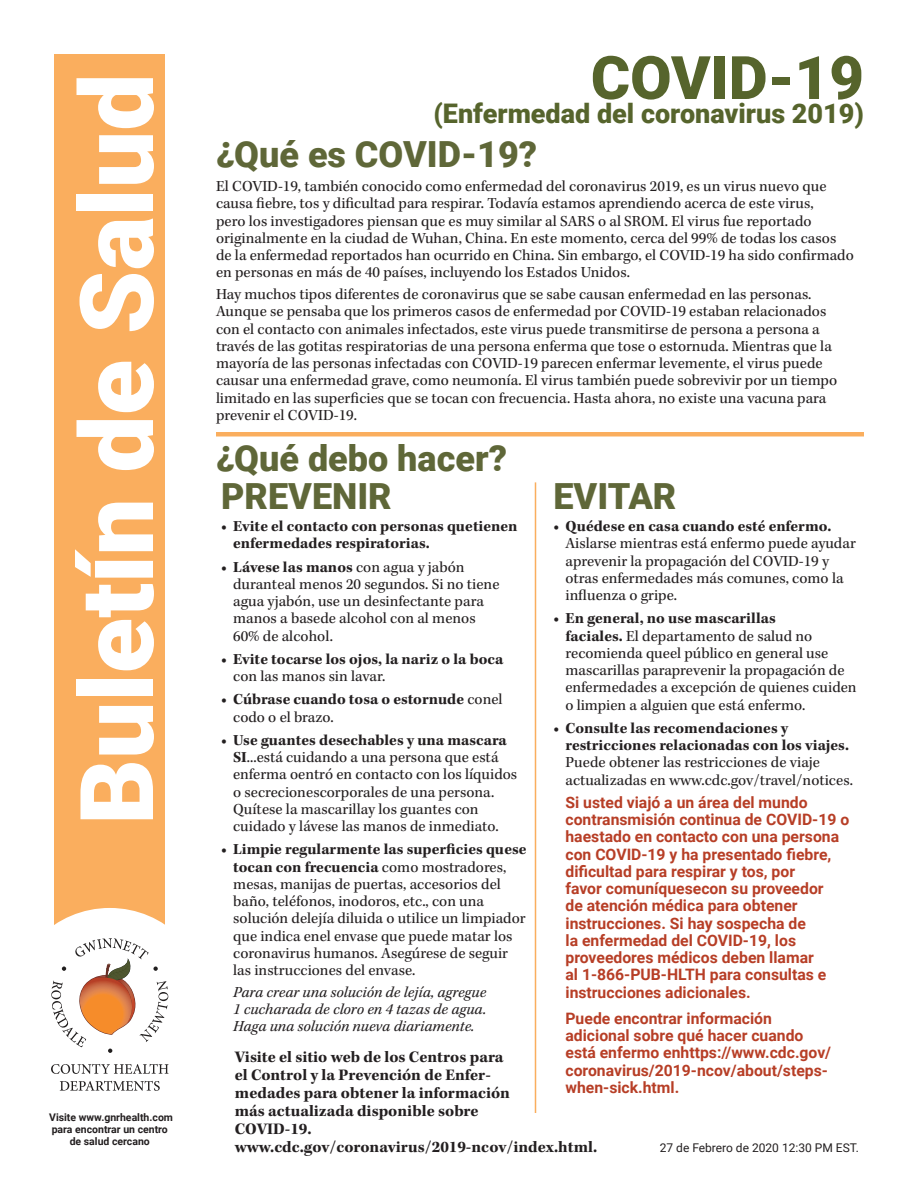
<style>
.page{position:relative;width:918px;height:1188px;background:#fff}
.page>*{position:absolute;margin:0;border:0;box-sizing:border-box;transform-origin:0 0}
.t1{font:900 102px "Roboto";color:#fff}
.t2{font:900 60px "Roboto";color:#56642c}
.t3{font:900 36px "Roboto";color:#5f6738}
.t4{font:900 27px "Roboto";color:#56642c}
.t5{font:700 16.5px/18px "Kepler Std";color:#231f20}
.t6{font:15.75px/17.2px "Kepler Std";color:#231f20}
.t7{font:700 15.75px/17.2px "Roboto";color:#b73e26}
.t8{font:700 15.75px/17.2px "Kepler Std";color:#231f20}
.t9{font:italic 15.75px/17.2px "Kepler Std";color:#231f20;text-align:justify}
.t10{font:12px "Roboto";color:#231f20}
.t11{font:700 10.5px/12px "Roboto";color:#231f20;text-align:center}
.s1{font-weight:700}
.s2{font-weight:400}
</style>
<div class="page">
<div style="left:55px;top:55px;width:110px;height:1078px;background:#faae5e"></div>
<div style="left:10px;top:908px;width:199px;height:199px;background:#fff;border-radius:50%"></div>
<div style="left:38px;top:1034px;width:144px;height:144px;background:#fff"></div>
<svg style="left:51px;top:1064px;width:118px;height:10px"></svg>
<svg style="left:60px;top:1081px;width:100px;height:10px"></svg>
<svg style="left:51px;top:938px;width:117px;height:115px"></svg>
<hr style="left:216px;top:432px;width:648px;height:4px;background:#faae5e">
<hr style="left:535px;top:482px;width:1px;height:631px;background:#faae5e">
<h1 class="t1" style="left:45px;top:825px;width:753px;rotate:-90deg">BuletÍn de Salud</h1>
<p class="t11" style="left:49px;top:1111px;width:125px">Visite www.gnrhealth.com para encontrar un centro de salud cercano</p>
<h2 class="t2" style="left:591px;top:36px;width:275px">COVID-19</h2>
<h3 class="t4" style="left:433px;top:94px;width:432px">(Enfermedad del coronavirus 2019)</h3>
<h3 class="t3" style="left:216px;top:128px;width:323px">¿Qué es COVID-19?</h3>
<p class="t6" style="left:216px;top:178px;width:639px">El COVID-19, también conocido como enfermedad del coronavirus 2019, es un virus nuevo que causa fiebre, tos y dificultad para respirar. Todavía estamos aprendiendo acerca de este virus,<br>pero los investigadores piensan que es muy similar al SARS o al SROM. El virus fue reportado originalmente en la ciudad de Wuhan, China. En este momento, cerca del 99% de todas los casos de la enfermedad reportados han ocurrido en China. Sin embargo, el COVID-19 ha sido confirmado en personas en más de 40 países, incluyendo los Estados Unidos.</p>
<p class="t6" style="left:216px;top:286px;width:623px">Hay muchos tipos diferentes de coronavirus que se sabe causan enfermedad en las personas.<br>Aunque se pensaba que los primeros casos de enfermedad por COVID-19 estaban relacionados con el contacto con animales infectados, este virus puede transmitirse de persona a persona a través de las gotitas respiratorias de una persona enferma que tose o estornuda. Mientras que la mayoría de las personas infectadas con COVID-19 parecen enfermar levemente, el virus puede causar una enfermedad grave, como neumonía. El virus también puede sobrevivir por un tiempo limitado en las superficies que se tocan con frecuencia. Hasta ahora, no existe una vacuna para prevenir el COVID-19.</p>
<h3 class="t3" style="left:216px;top:433px;width:293px">¿Qué debo hacer?</h3>
<h3 class="t3" style="left:221px;top:471px;width:172px">PREVENIR</h3>
<p class="t8" style="left:233px;top:518px;width:286px;text-indent:-12px">• Evite el contacto con personas quetienen enfermedades respiratorias.</p>
<p class="t6" style="left:233px;top:559px;width:268px;text-indent:-12px"><span class="s1">• Lávese las manos</span> con agua y jabón duranteal menos 20 segundos. Si no tiene agua yjabón, use un desinfectante para manos a basede alcohol con al menos<br>60% de alcohol.</p>
<p class="t8" style="left:221px;top:651px;width:284px">• Evite tocarse los ojos, la nariz o la boca</p>
<p class="t6" style="left:233px;top:668px;width:154px">con las manos sin lavar.</p>
<p class="t8" style="left:233px;top:691px;width:271px;text-indent:-12px">• Cúbrase cuando tosa o estornude <span class="s2">conel codo o el brazo.</span></p>
<p class="t6" style="left:233px;top:732px;width:286px;text-indent:-12px"><span class="s1">• Use guantes desechables y una mascara SI</span>...está cuidando a una persona que está enferma oentró en contacto con los líquidos o secrecionescorporales de una persona.<br>Quítese la mascarillay los guantes con cuidado y lávese las manos de inmediato.</p>
<p class="t6" style="left:233px;top:841px;width:295px;text-indent:-12px"><span class="s1">• Limpie regularmente las superficies quese tocan con frecuencia</span> como mostradores, mesas, manijas de puertas, accesorios del baño, teléfonos, inodoros, etc., con una solución delejía diluida o utilice un limpiador que indica enel envase que puede matar los coronavirus humanos. Asegúrese de seguir las instrucciones del envase.</p>
<p class="t9" style="left:233px;top:984px;width:255px">Para crear una solución de lejía, agregue 1 cucharada de cloro en 4 tazas de agua.<br>Haga una solución nueva diariamente.</p>
<h3 class="t3" style="left:554px;top:471px;width:124px">EVITAR</h3>
<p class="t8" style="left:554px;top:518px;width:280px">• Quédese en casa cuando esté enfermo.</p>
<p class="t6" style="left:566px;top:535px;width:292px">Aislarse mientras está enfermo puede ayudar aprevenir la propagación del COVID-19 y otras enfermedades más comunes, como la influenza o gripe.</p>
<p class="t6" style="left:566px;top:610px;width:293px;text-indent:-12px"><span class="s1">• En general, no use mascarillas<br>faciales.</span> El departamento de salud no recomienda queel público en general use mascarillas paraprevenir la propagación de enfermedades a excepción de quienes cuiden o limpien a alguien que está enfermo.</p>
<p class="t8" style="left:566px;top:720px;width:285px;text-indent:-12px">• Consulte las recomendaciones y restricciones relacionadas con los viajes.</p>
<p class="t6" style="left:566px;top:754px;width:289px">Puede obtener las restricciones de viaje actualizadas en www.cdc.gov/travel/notices.</p>
<p class="t7" style="left:566px;top:793px;width:285px">Si usted viajó a un área del mundo contransmisión continua de COVID-19 o haestado en contacto con una persona con COVID-19 y ha presentado fiebre, dificultad para respirar y tos, por<br>favor comuníquesecon su proveedor<br>de atención médica para obtener instrucciones. Si hay sospecha de<br>la enfermedad del COVID-19, los proveedores médicos deben llamar<br>al 1-866-PUB-HLTH para consultas e instrucciones adicionales.</p>
<p class="t7" style="left:566px;top:1009px;width:267px">Puede encontrar información adicional sobre qué hacer cuando está enfermo enhttps://www.cdc.gov/ coronavirus/2019-ncov/about/steps&shy;when-sick.html.</p>
<p class="t5" style="left:235px;top:1049px;width:364px">Visite el sitio web de los Centros para<br>el Control y la Prevención de Enfer-<br>medades para obtener la información<br>más actualizada disponible sobre<br>COVID-19. www.cdc.gov/coronavirus/2019-ncov/index.html.</p>
<p class="t10" style="left:660px;top:1140px;width:201px">27 de Febrero de 2020 12:30 PM EST.</p>
</div>
